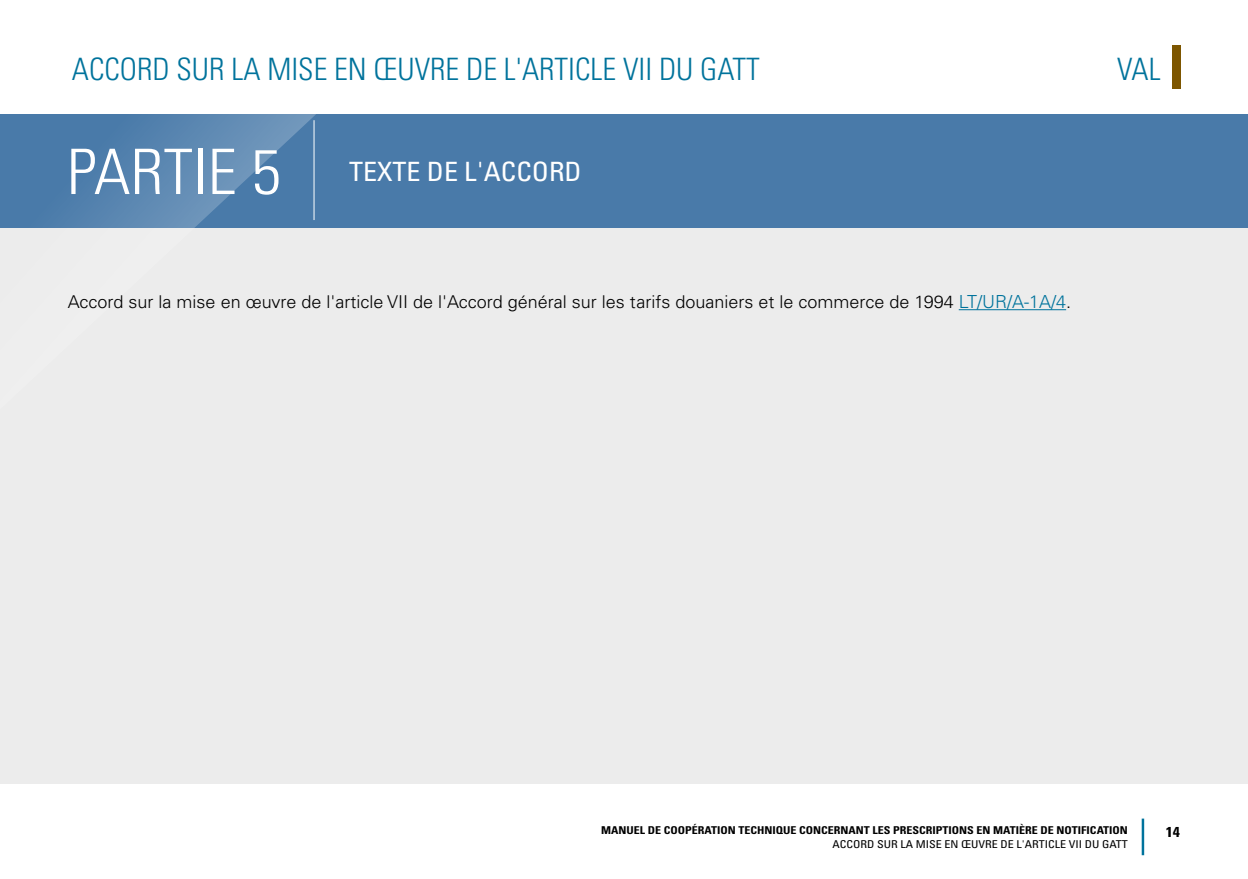
<style>
.page{position:relative;width:1248px;height:879px;background:#fff}
.page>*{position:absolute;margin:0;border:0;box-sizing:border-box;transform-origin:0 0}
.t1{font:300 condensed 62.8px "Univers LT Std";color:#fff;scale:1.05 1}
.t2{font:300 condensed 30.8px "Univers LT Std";color:#00739c}
.t3{font:condensed 26.6px "Univers LT Std";color:#fff;scale:1.05 1}
.t4{font:300 17.6px "Univers LT Std";color:#000}
.t5{font:700 condensed 14.4px "Univers LT Std";color:#000;scale:1.11 1}
.t6{font:700 condensed 10.8px "Univers LT Std";color:#000;scale:1.11 1}
.t7{font:condensed 10.8px "Univers LT Std";color:#000;scale:1.11 1}
.s1{font-size:18px;color:#00739c}
</style>
<div class="page">
<div style="left:0;top:227px;width:1247px;height:557px;background:#ececec"></div>
<hr style="left:1141px;top:818px;width:2px;height:37px;background:#00739c">
<div style="left:0;top:114px;width:1247px;height:113px;background:#497aa9"></div>
<div style="left:1171px;top:45px;width:9px;height:44px;background:#7d5600"></div>
<svg style="left:0;top:114px;width:317px;height:114px"></svg>
<hr style="left:958px;top:309px;width:108px;height:1px;background:#00739c">
<h2 class="t2" style="left:72px;top:51px;width:689px">ACCORD SUR LA MISE EN ŒUVRE DE L'ARTICLE VII DU GATT</h2>
<h2 class="t2" style="left:1117px;top:51px;width:45px">VAL</h2>
<h1 class="t1" style="left:67px;top:134px;width:205px">PARTIE 5</h1>
<h3 class="t3" style="left:349px;top:155px;width:223px">TEXTE DE L'ACCORD</h3>
<p class="t4" style="left:68px;top:291px;width:1004px">Accord sur la mise en œuvre de l'article VII de l'Accord général sur les tarifs douaniers et le commerce de 1994 <span class="s1">LT/UR/A-1A/4</span>.</p>
<p class="t6" style="left:601px;top:823px;width:476px">MANUEL DE COOPÉRATION TECHNIQUE CONCERNANT LES PRESCRIPTIONS EN MATIÈRE DE NOTIFICATION</p>
<p class="t7" style="left:832px;top:838px;width:268px">ACCORD SUR LA MISE EN ŒUVRE DE L'ARTICLE VII DU GATT</p>
<p class="t5" style="left:1165px;top:823px;width:14px">14</p>
</div>
